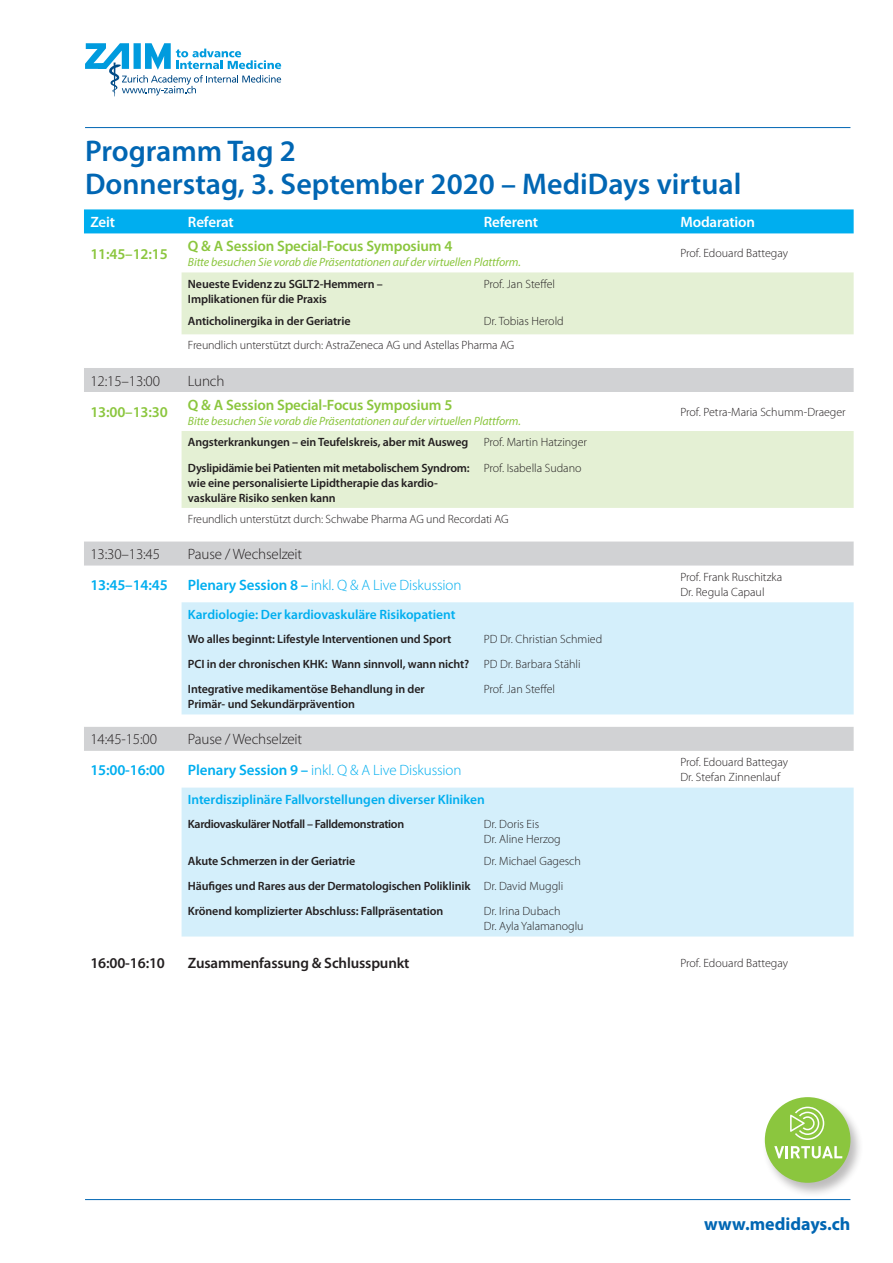
<style>
.page{position:relative;width:893px;height:1263px;background:#fff}
.page>*{position:absolute;margin:0;border:0;box-sizing:border-box;transform-origin:0 0}
.t1{font:600 30px/33px "Myriad Pro";color:#0166b3}
.t2{font:700 18px "Myriad Pro";color:#0166b3}
.t3{font:600 15px "Myriad Pro";letter-spacing:-.01em;color:#8bc63e}
.t4{font:300 15px "Myriad Pro";letter-spacing:-.01em;color:#00aeef}
.t5{font:300 15px "Myriad Pro";letter-spacing:-.01em;color:#231f20}
.t6{font:600 15px "Myriad Pro";letter-spacing:-.01em;color:#231f20}
.t7{font:600 15px "Myriad Pro";letter-spacing:-.01em;color:#fff}
.t8{font:600 15px "Myriad Pro";letter-spacing:-.01em;color:#00aeef}
.t9{font:600 13.5px "Myriad Pro";letter-spacing:-.005em;color:#00aeef}
.t10{font:600 12px/15px "Myriad Pro";letter-spacing:-.01em;color:#231f20}
.t11{font:300 12px/15px "Myriad Pro";color:#231f20}
.t12{font:italic 12px "Myriad Pro";letter-spacing:-.01em;color:#8bc63e}
.t13{font:600 12px "Myriad Pro";letter-spacing:-.03em;color:#231f20}
.s1{font-weight:600}
</style>
<div class="page">
<svg style="left:85px;top:43px;width:196px;height:53px"></svg>
<hr style="left:85px;top:127px;width:765px;height:1px;background:#0166b3">
<hr style="left:85px;top:1199px;width:765px;height:1px;background:#0166b3">
<div style="left:84px;top:209px;width:770px;height:24px;background:#00aeef"></div>
<div style="left:182px;top:272px;width:672px;height:63px;background:#e4f0d4"></div>
<svg style="left:84px;top:368px;width:770px;height:383px"></svg>
<svg style="left:182px;top:602px;width:672px;height:334px;background:#daeff8"></svg>
<div style="left:762px;top:1096px;width:102px;height:101px;background:#231f20;opacity:.3"></div>
<div style="left:765px;top:1097px;width:85px;height:86px;background:#8bc63e;border-radius:50%"></div>
<svg style="left:790px;top:1107px;width:34px;height:33px"></svg>
<svg style="left:774px;top:1146px;width:68px;height:12px"></svg>
<p class="t1" style="left:85px;top:133px;width:658px">Programm Tag 2<br>Donnerstag, 3. September 2020 – MediDays virtual</p>
<p class="t7" style="left:90px;top:212px;width:26px">Zeit</p>
<p class="t7" style="left:188px;top:212px;width:47px">Referat</p>
<p class="t7" style="left:484px;top:212px;width:56px">Referent</p>
<p class="t7" style="left:680px;top:212px;width:76px">Modaration</p>
<p class="t3" style="left:90px;top:244px;width:79px">11:45–12:15</p>
<p class="t3" style="left:188px;top:236px;width:266px">Q &amp; A Session Special-Focus Symposium 4</p>
<p class="t12" style="left:188px;top:255px;width:335px">Bitte besuchen Sie vorab die Präsentationen auf der virtuellen Plattform.</p>
<p class="t11" style="left:680px;top:246px;width:109px">Prof. Edouard Battegay</p>
<p class="t10" style="left:188px;top:276px;width:196px">Neueste Evidenz zu SGLT2-Hemmern –<br>Implikationen für die Praxis</p>
<p class="t11" style="left:484px;top:276px;width:73px">Prof. Jan Steffel</p>
<p class="t10" style="left:188px;top:313px;width:164px">Anticholinergika in der Geriatrie</p>
<p class="t11" style="left:484px;top:313px;width:82px">Dr. Tobias Herold</p>
<p class="t11" style="left:188px;top:338px;width:328px">Freundlich unterstützt durch: AstraZeneca AG und Astellas Pharma AG</p>
<p class="t5" style="left:90px;top:372px;width:71px">12:15–13:00</p>
<p class="t5" style="left:188px;top:372px;width:38px">Lunch</p>
<p class="t3" style="left:90px;top:402px;width:79px">13:00–13:30</p>
<p class="t3" style="left:188px;top:395px;width:266px">Q &amp; A Session Special-Focus Symposium 5</p>
<p class="t12" style="left:188px;top:413px;width:335px">Bitte besuchen Sie vorab die Präsentationen auf der virtuellen Plattform.</p>
<p class="t10" style="left:188px;top:435px;width:282px">Angsterkrankungen – ein Teufelskreis, aber mit Ausweg</p>
<p class="t11" style="left:484px;top:435px;width:105px">Prof. Martin Hatzinger</p>
<p class="t10" style="left:188px;top:460px;width:283px">Dyslipidämie bei Patienten mit metabolischem Syndrom: wie eine personalisierte Lipidtherapie das kardio&shy;vaskuläre Risiko senken kann</p>
<p class="t11" style="left:484px;top:460px;width:99px">Prof. Isabella Sudano</p>
<p class="t11" style="left:188px;top:511px;width:322px">Freundlich unterstützt durch: Schwabe Pharma AG und Recordati AG</p>
<p class="t11" style="left:680px;top:404px;width:167px">Prof. Petra-Maria Schumm-Draeger</p>
<p class="t5" style="left:90px;top:545px;width:71px">13:30–13:45</p>
<p class="t5" style="left:188px;top:545px;width:116px">Pause / Wechselzeit</p>
<p class="t8" style="left:90px;top:575px;width:79px">13:45–14:45</p>
<p class="t4" style="left:188px;top:575px;width:275px"><span class="s1">Plenary Session 8 –</span> inkl. Q &amp; A Live Diskussion</p>
<p class="t11" style="left:680px;top:569px;width:103px">Prof. Frank Ruschitzka<br>Dr. Regula Capaul</p>
<p class="t9" style="left:188px;top:606px;width:269px">Kardiologie: Der kardiovaskuläre Risikopatient</p>
<p class="t10" style="left:188px;top:631px;width:265px">Wo alles beginnt: Lifestyle Interventionen und Sport</p>
<p class="t11" style="left:484px;top:631px;width:120px">PD Dr. Christian Schmied</p>
<p class="t10" style="left:188px;top:656px;width:283px">PCI in der chronischen KHK: Wann sinnvoll, wann nicht?</p>
<p class="t11" style="left:484px;top:656px;width:98px">PD Dr. Barbara Stähli</p>
<p class="t10" style="left:188px;top:681px;width:238px">Integrative medikamentöse Behandlung in der<br>Primär- und Sekundärprävention</p>
<p class="t11" style="left:484px;top:681px;width:73px">Prof. Jan Steffel</p>
<p class="t5" style="left:90px;top:730px;width:68px">14:45-15:00</p>
<p class="t5" style="left:188px;top:730px;width:116px">Pause / Wechselzeit</p>
<p class="t8" style="left:90px;top:760px;width:76px">15:00-16:00</p>
<p class="t4" style="left:188px;top:761px;width:275px"><span class="s1">Plenary Session 9 –</span> inkl. Q &amp; A Live Diskussion</p>
<p class="t11" style="left:680px;top:755px;width:109px">Prof. Edouard Battegay<br>Dr. Stefan Zinnenlauf</p>
<p class="t9" style="left:188px;top:791px;width:298px">Interdisziplinäre Fallvorstellungen diverser Kliniken</p>
<p class="t13" style="left:188px;top:816px;width:218px">Kardiovaskulärer Notfall – Falldemonstration</p>
<p class="t11" style="left:484px;top:816px;width:79px">Dr. Doris Eis<br>Dr. Aline Herzog</p>
<p class="t10" style="left:188px;top:853px;width:169px">Akute Schmerzen in der Geriatrie</p>
<p class="t11" style="left:484px;top:853px;width:99px">Dr. Michael Gagesch</p>
<p class="t10" style="left:188px;top:878px;width:284px">Häufiges und Rares aus der Dermatologischen Poliklinik</p>
<p class="t11" style="left:484px;top:878px;width:81px">Dr. David Muggli</p>
<p class="t10" style="left:188px;top:903px;width:257px">Krönend komplizierter Abschluss: Fallpräsentation</p>
<p class="t11" style="left:484px;top:903px;width:101px">Dr. Irina Dubach<br>Dr. Ayla Yalamanoglu</p>
<p class="t6" style="left:90px;top:953px;width:76px">16:00-16:10</p>
<p class="t6" style="left:188px;top:953px;width:223px">Zusammenfassung &amp; Schlusspunkt</p>
<p class="t11" style="left:680px;top:955px;width:109px">Prof. Edouard Battegay</p>
<h2 class="t2" style="left:704px;top:1212px;width:148px">www.medidays.ch</h2>
</div>
